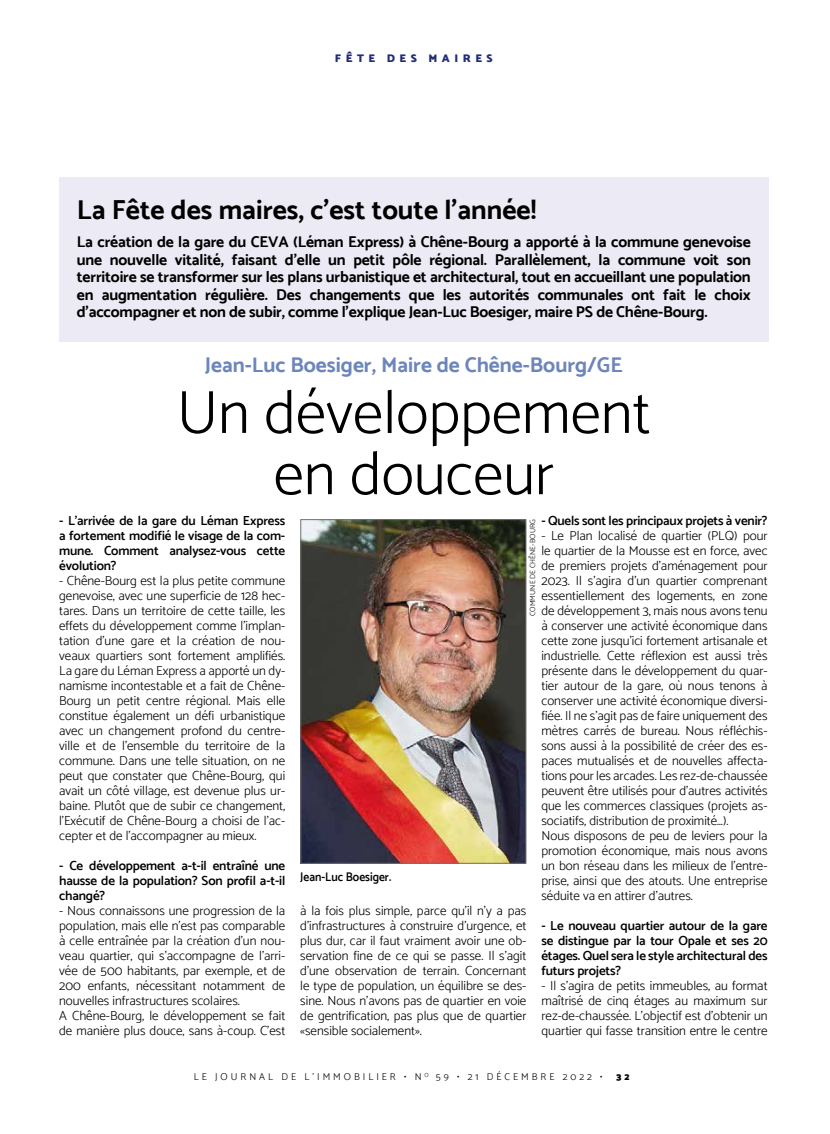
<style>
.page{position:relative;width:830px;height:1134px;background:#fff}
.page>*{position:absolute;margin:0;border:0;box-sizing:border-box;transform-origin:0 0}
.t1{font:300 61.25px/61.2px "Catamaran";color:#000;text-align:center}
.t2{font:700 27.5px "Catamaran";color:#000}
.t3{font:700 21.25px "Catamaran";color:#6c85ba}
.t4{font:700 15.62px/17.5px "Catamaran";letter-spacing:-.01em;color:#000;text-align:justify}
.t5{font:300 13.12px/15px "Catamaran";color:#000;text-align:justify}
.t6{font:600 13.12px/15px "Catamaran";letter-spacing:-.01em;color:#000;text-align:justify}
.t7{font:600 12.5px "Catamaran";color:#000;scale:.92 1}
.t8{font:900 11.25px "Catamaran";letter-spacing:.4em;color:#232c77}
.t9{font:300 10px "Catamaran";letter-spacing:.3em;color:#000}
.t10{font:900 10px "Catamaran";color:#000}
.t11{font:300 7.5px "Catamaran";letter-spacing:.01em;color:#000}
</style>
<div class="page">
<div style="left:59px;top:177px;width:709px;height:165px;background:#ebeaf5"></div>
<img style="left:302px;top:521px;width:222px;height:341px">
<div style="left:300px;top:519px;width:226px;height:345px;border:1px solid #727271"></div>
<p class="t8" style="left:335px;top:51px;width:159px">FÊTE DES MAIRES</p>
<h2 class="t2" style="left:77px;top:194px;width:461px">La Fête des maires, c’est toute l’année!</h2>
<p class="t4" style="left:77px;top:233px;width:675px">La création de la gare du CEVA (Léman Express) à Chêne-Bourg a apporté à la commune genevoise une nouvelle vitalité, faisant d’elle un petit pôle régional. Parallèlement, la commune voit son territoire se transformer sur les plans urbanistique et architectural, tout en accueillant une population en augmentation régulière. Des changements que les autorités communales ont fait le choix d’accompagner et non de subir, comme l’explique Jean-Luc Boesiger, maire PS de Chêne-Bourg.</p>
<h3 class="t3" style="left:205px;top:352px;width:419px">Jean-Luc Boesiger, Maire de Chêne-Bourg/GE</h3>
<h1 class="t1" style="left:177px;top:381px;width:475px">Un développement en douceur</h1>
<p class="t11" style="left:528px;top:616px;width:99px;rotate:-90deg">COMMUNE DE CHÊNE-BOURG</p>
<p class="t6" style="left:541px;top:513px;width:227px">- Quels sont les principaux projets à venir?</p>
<p class="t5" style="left:541px;top:528px;width:227px;text-align:left">- Le Plan localisé de quartier (PLQ) pour le quartier de la Mousse est en force, avec de premiers projets d’aménagement pour 2023. Il s’agira d’un quartier comprenant essentiellement des logements, en zone de développement 3, mais nous avons tenu à conserver une activité économique dans cette zone jusqu’ici fortement artisanale et industrielle. Cette réflexion est aussi très présente dans le développement du quar&shy;tier autour de la gare, où nous tenons à conserver une activité économique diversi&shy;fiée. Il ne s’agit pas de faire uniquement des mètres carrés de bureau. Nous réfléchis&shy;sons aussi à la possibilité de créer des es&shy;paces mutualisés et de nouvelles affecta&shy;tions pour les arcades. Les rez-de-chaussée peuvent être utilisés pour d’autres activités que les commerces classiques (projets as&shy;sociatifs, distribution de proximité…).<br>Nous disposons de peu de leviers pour la promotion économique, mais nous avons un bon réseau dans les milieux de l’entre&shy;prise, ainsi que des atouts. Une entreprise séduite va en attirer d’autres.</p>
<p class="t6" style="left:541px;top:918px;width:227px">- Le nouveau quartier autour de la gare se distingue par la tour Opale et ses 20 étages. Quel sera le style architectural des futurs projets?</p>
<p class="t5" style="left:541px;top:978px;width:227px">- Il s’agira de petits immeubles, au format maîtrisé de cinq étages au maximum sur rez-de-chaussée. L’objectif est d’obtenir un quartier qui fasse transition entre le centre</p>
<p class="t6" style="left:59px;top:513px;width:227px">- L’arrivée de la gare du Léman Express a fortement modifié le visage de la com&shy;mune. Comment analysez-vous cette évolution?</p>
<p class="t5" style="left:59px;top:573px;width:227px">- Chêne-Bourg est la plus petite commune genevoise, avec une superficie de 128 hec&shy;tares. Dans un territoire de cette taille, les effets du développement comme l’implan&shy;tation d’une gare et la création de nou&shy;veaux quartiers sont fortement amplifiés.<br>La gare du Léman Express a apporté un dy&shy;namisme incontestable et a fait de Chêne-Bourg un petit centre régional. Mais elle constitue également un défi urbanistique avec un changement profond du centre&shy;ville et de l’ensemble du territoire de la commune. Dans une telle situation, on ne peut que constater que Chêne-Bourg, qui avait un côté village, est devenue plus ur&shy;baine. Plutôt que de subir ce changement, l’Exécutif de Chêne-Bourg a choisi de l’ac&shy;cepter et de l’accompagner au mieux.</p>
<p class="t6" style="left:59px;top:858px;width:227px">- Ce développement a-t-il entraîné une hausse de la population? Son profil a-t-il changé?</p>
<p class="t5" style="left:59px;top:903px;width:227px;text-align:left">- Nous connaissons une progression de la population, mais elle n’est pas comparable à celle entraînée par la création d’un nou&shy;veau quartier, qui s’accompagne de l’arri&shy;vée de 500 habitants, par exemple, et de 200 enfants, nécessitant notamment de nouvelles infrastructures scolaires.<br>A Chêne-Bourg, le développement se fait de manière plus douce, sans à-coup. C’est</p>
<p class="t5" style="left:300px;top:903px;width:227px">à la fois plus simple, parce qu’il n’y a pas d’infrastructures à construire d’urgence, et plus dur, car il faut vraiment avoir une ob&shy;servation fine de ce qui se passe. Il s’agit d’une observation de terrain. Concernant le type de population, un équilibre se des&shy;sine. Nous n’avons pas de quartier en voie de gentrification, pas plus que de quartier «sensible socialement».</p>
<p class="t7" style="left:300px;top:870px;width:100px">Jean-Luc Boesiger.</p>
<p class="t9" style="left:194px;top:1071px;width:410px">LE JOURNAL DE L’IMMOBILIER • N <sup>O</sup> 59 • 21 DÉCEMBRE 2022 •</p>
<p class="t10" style="left:616px;top:1071px;width:15px">3 2</p>
</div>
